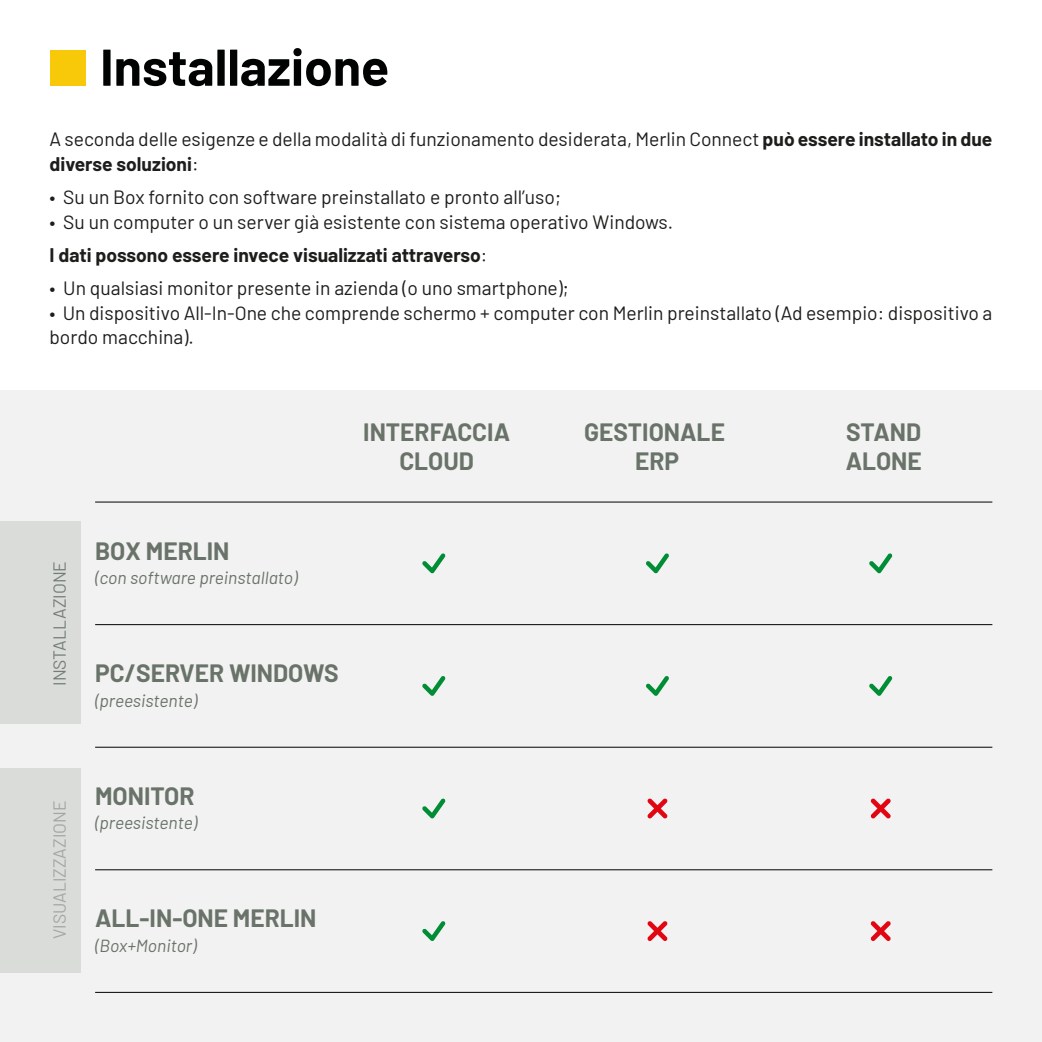
<style>
.page{position:relative;width:1042px;height:1042px;background:#fff}
.page>*{position:absolute;margin:0;border:0;box-sizing:border-box;transform-origin:0 0}
.t1{font:700 51.62px "Barlow";color:#010202}
.t2{font:700 24.5px/29.4px "Barlow";color:#697369;text-align:center}
.t3{font:19.25px/24.5px "Barlow";color:#1d1d1b}
.t4{font:italic 17.5px "Barlow";color:#697369}
.t5{font:17.5px "Barlow";color:#697369}
.s1{font-weight:700}
</style>
<div class="page">
<div style="left:0;top:390px;width:1042px;height:652px;background:#f2f2f2"></div>
<div style="left:50px;top:50px;width:36px;height:36px;background:#f7c908"></div>
<hr style="left:95px;top:502px;width:897px;height:1px;background:#010202">
<hr style="left:95px;top:624px;width:897px;height:1px;background:#010202">
<hr style="left:95px;top:747px;width:897px;height:1px;background:#010202">
<hr style="left:95px;top:869px;width:897px;height:1px;background:#010202">
<hr style="left:95px;top:992px;width:897px;height:1px;background:#010202">
<svg style="left:422px;top:553px;width:24px;height:20px"></svg>
<svg style="left:422px;top:676px;width:24px;height:20px"></svg>
<svg style="left:646px;top:553px;width:23px;height:20px"></svg>
<svg style="left:646px;top:676px;width:23px;height:20px"></svg>
<svg style="left:869px;top:553px;width:23px;height:20px"></svg>
<svg style="left:869px;top:676px;width:23px;height:20px"></svg>
<svg style="left:422px;top:798px;width:24px;height:20px"></svg>
<svg style="left:422px;top:921px;width:24px;height:20px"></svg>
<svg style="left:647px;top:798px;width:20px;height:20px"></svg>
<svg style="left:647px;top:921px;width:20px;height:20px"></svg>
<svg style="left:870px;top:921px;width:21px;height:20px"></svg>
<svg style="left:870px;top:798px;width:21px;height:20px"></svg>
<div style="left:0;top:521px;width:80px;height:203px;background:#dadcda"></div>
<div style="left:0;top:768px;width:80px;height:204px;background:#dadcda"></div>
<h1 class="t1" style="left:100px;top:29px;width:290px">Installazione</h1>
<p class="t3" style="left:50px;top:126px;width:944px">A seconda delle esigenze e della modalità di funzionamento desiderata, Merlin Connect <span class="s1">può essere installato in due diverse soluzioni</span>:</p>
<p class="t3" style="left:50px;top:183px;width:513px">• Su un Box fornito con software preinstallato e pronto all’uso;</p>
<p class="t3" style="left:50px;top:204px;width:625px;line-height:33.2px">• Su un computer o un server già esistente con sistema operativo Windows.<br><span class="s1">I dati possono essere invece visualizzati attraverso</span>:</p>
<p class="t3" style="left:50px;top:274px;width:521px">• Un qualsiasi monitor presente in azienda (o uno smartphone);</p>
<p class="t3" style="left:50px;top:299px;width:944px">• Un dispositivo All-In-One che comprende schermo + computer con Merlin preinstallato (Ad esempio: dispositivo a bordo macchina).</p>
<p class="t5" style="left:47px;top:686px;width:126px;rotate:-90deg">INSTALLAZIONE</p>
<p class="t2" style="left:95px;top:534px;width:136px">BOX MERLIN</p>
<p class="t4" style="left:95px;top:565px;width:204px">(con software preinstallato)</p>
<p class="t2" style="left:363px;top:415px;width:148px">INTERFACCIA<br>CLOUD</p>
<p class="t2" style="left:584px;top:415px;width:142px">GESTIONALE<br>ERP</p>
<p class="t2" style="left:846px;top:415px;width:77px;text-align:left">STAND<br>ALONE</p>
<p class="t2" style="left:95px;top:657px;width:245px">PC/SERVER WINDOWS</p>
<p class="t4" style="left:95px;top:688px;width:104px">(preesistente)</p>
<p class="t5" style="left:47px;top:939px;width:140px;rotate:-90deg">VISUALIZZAZIONE</p>
<p class="t2" style="left:95px;top:779px;width:101px">MONITOR</p>
<p class="t4" style="left:95px;top:810px;width:104px">(preesistente)</p>
<p class="t2" style="left:95px;top:902px;width:223px">ALL-IN-ONE MERLIN</p>
<p class="t4" style="left:95px;top:933px;width:103px">(Box+Monitor)</p>
</div>
